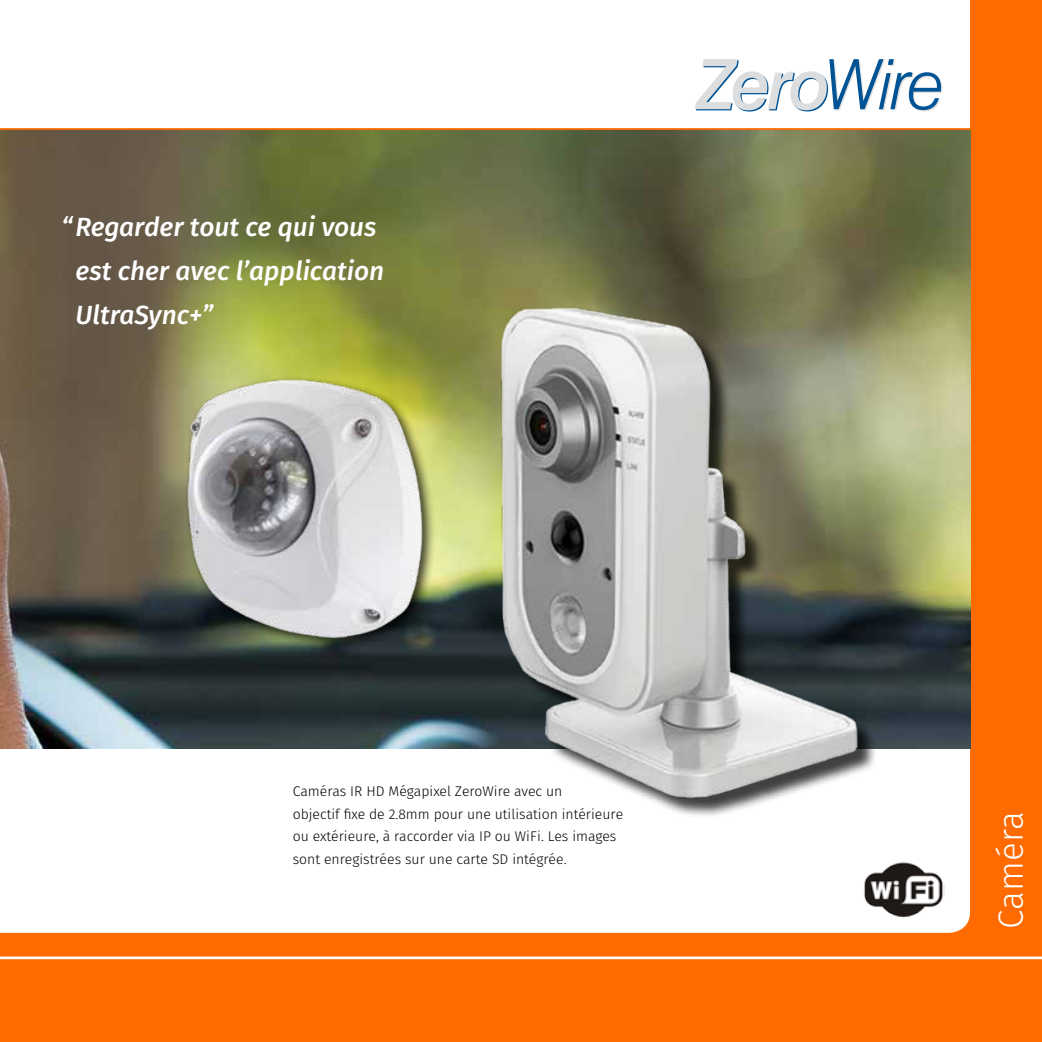
<style>
.page{position:relative;width:1042px;height:1042px;background:#ff6b00}
.page>*{position:absolute;margin:0;border:0;box-sizing:border-box;transform-origin:0 0}
.t1{font:300 35px "Fira Sans";color:#fff}
.t2{font:italic 500 26.25px/43.8px "Fira Sans";color:#fff}
.t3{font:300 14px/22.8px "Fira Sans";color:#000}
</style>
<div class="page">
<div style="left:0;top:0;width:970px;height:933px;background:#fff"></div>
<hr style="left:0;top:956px;width:1042px;height:3px;background:#fff">
<svg style="left:694px;top:59px;width:248px;height:53px;background:#cddae5"></svg>
<img style="left:0;top:130px;width:970px;height:618px">
<img style="left:419px;top:268px;width:505px;height:580px">
<img style="left:150px;top:337px;width:337px;height:339px">
<img style="left:862px;top:848px;width:82px;height:82px">
<hr style="left:0;top:128px;width:976px;height:2px;background:#ff6b00">
<h2 class="t2" style="left:76px;top:207px;width:310px;text-indent:-14px">“Regarder tout ce qui vous est cher avec l’application<br>UltraSync+”</h2>
<p class="t3" style="left:293px;top:781px;width:332px">Caméras IR HD Mégapixel ZeroWire avec un<br>objectif fixe de 2.8mm pour une utilisation intérieure ou extérieure, à raccorder via IP ou WiFi. Les images sont enregistrées sur une carte SD intégrée.</p>
<h1 class="t1" style="left:986px;top:929px;width:119px;rotate:-90deg">Caméra</h1>
</div>
